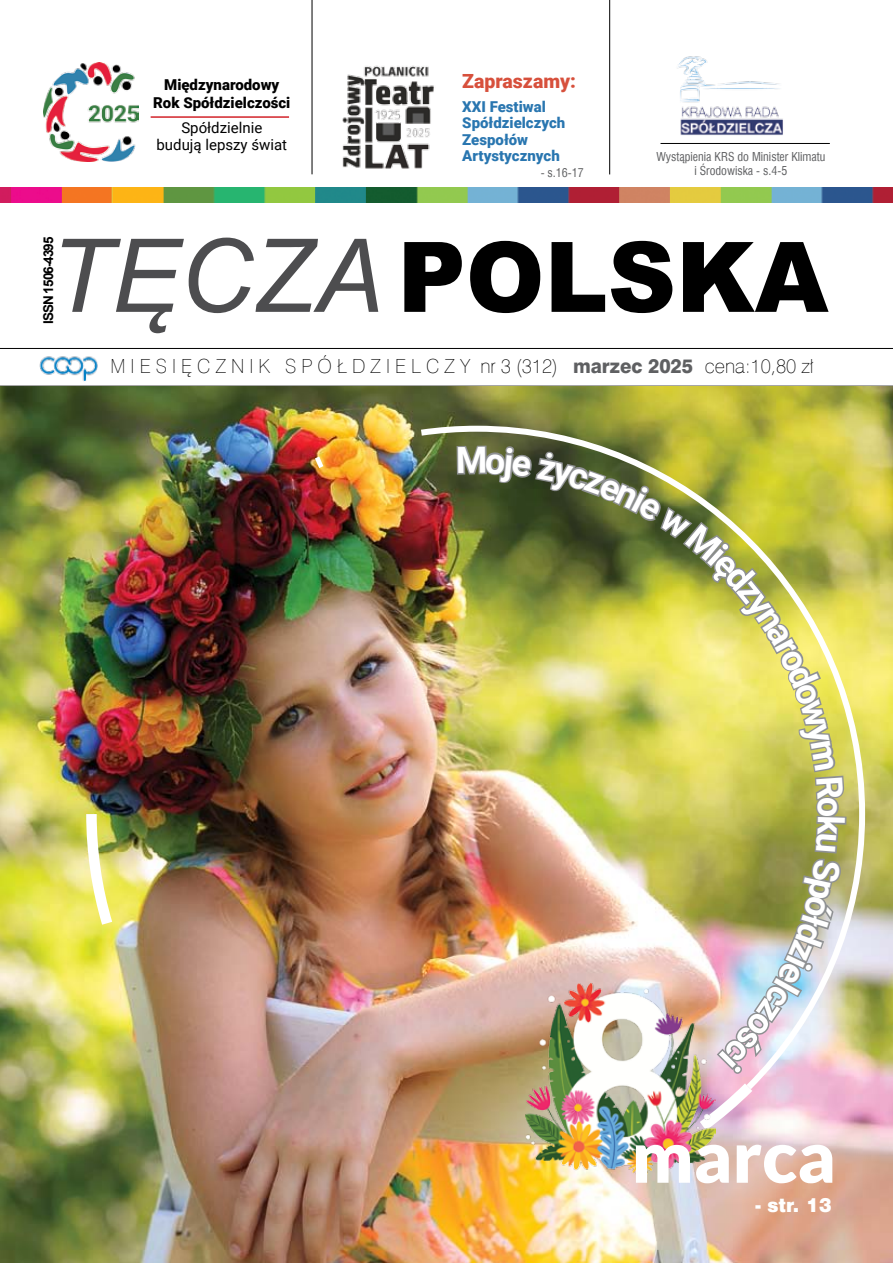
<style>
.page{position:relative;width:893px;height:1263px;background:#fff}
.page>*{position:absolute;margin:0;border:0;box-sizing:border-box;transform-origin:0 0}
.t1{font:900 97.5px "Arial";color:#000}
.t2{font:900 72px "Lato";color:#fff}
.t3{font:19.5px "Swis 721 Th EU Normal";color:#000}
.t4{font:900 19.5px "Roboto";color:#d7503c}
.t5{font:18px "Swis 721 Blk 2 EU Normal";color:#fff}
.t6{font:900 15px/16.5px "Roboto";color:#2976b0}
.t7{font:900 15px/18px "Roboto";color:#000;text-align:center}
.t8{font:15px/16.5px "Roboto";color:#000;text-align:center}
.t9{font:700 13.5px "Arial";letter-spacing:-.07em;color:#000}
.t10{font:12px/14.2px "Swis 721 Cn EU Normal";color:#5f6062;text-align:center}
.s1{font-weight:400;font-style:italic;font-size:102px;color:#4d4d4f}
.s2{font-family:"Swis 721 Hv EU Normal";color:#5f6062}
</style>
<div class="page">
<img style="left:39px;top:356px;width:59px;height:25px">
<hr style="left:0;top:348px;width:893px;height:1px;background:#000">
<img style="left:0;top:188px;width:893px;height:15px">
<img style="left:44px;top:62px;width:94px;height:100px">
<hr style="left:151px;top:116px;width:138px;height:2px;background:#d2232a">
<img style="left:0;top:386px;width:893px;height:877px">
<hr style="left:660px;top:143px;width:170px;height:1px;background:#000">
<img style="left:677px;top:56px;width:106px;height:79px">
<img style="left:415px;top:423px;width:453px;height:673px">
<svg style="left:303px;top:447px;width:32px;height:30px"></svg>
<img style="left:81px;top:803px;width:39px;height:133px">
<img style="left:526px;top:1141px;width:189px;height:34px">
<hr style="left:609px;top:0;width:1px;height:174px;background:#000">
<hr style="left:312px;top:0;width:1px;height:174px;background:#000">
<img style="left:342px;top:65px;width:92px;height:104px">
<img style="left:455px;top:420px;width:393px;height:721px">
<p class="t7" style="left:153px;top:75px;width:139px">Międzynarodowy<br>Rok Spółdzielczości</p>
<p class="t8" style="left:157px;top:119px;width:132px">Spółdzielnie<br>budują lepszy świat</p>
<h3 class="t4" style="left:462px;top:67px;width:115px">Zapraszamy:</h3>
<p class="t6" style="left:462px;top:98px;width:105px">XXI Festiwal<br>Spółdzielczych<br>Zespołów<br>Artystycznych</p>
<p class="t10" style="left:541px;top:165px;width:45px">- s.16-17</p>
<p class="t10" style="left:656px;top:149px;width:171px">Wystąpienia KRS do Minister Klimatu i Środowiska - s.4-5</p>
<p class="t9" style="left:39px;top:324px;width:89px;rotate:-90deg">ISSN 1506-4395</p>
<h1 class="t1" style="left:49px;top:206px;width:781px"><span class="s1">TĘCZA</span>POLSKA</h1>
<h3 class="t3" style="left:110px;top:354px;width:705px">M I E S I Ę C Z N I K S P Ó Ł D Z I E L C Z Y nr 3 (312) <span class="s2">marzec 2025</span> cena:10,80 zł</h3>
<h2 class="t2" style="left:632px;top:1114px;width:206px">marca</h2>
<h3 class="t5" style="left:755px;top:1193px;width:78px">- str. 13</h3>
</div>
